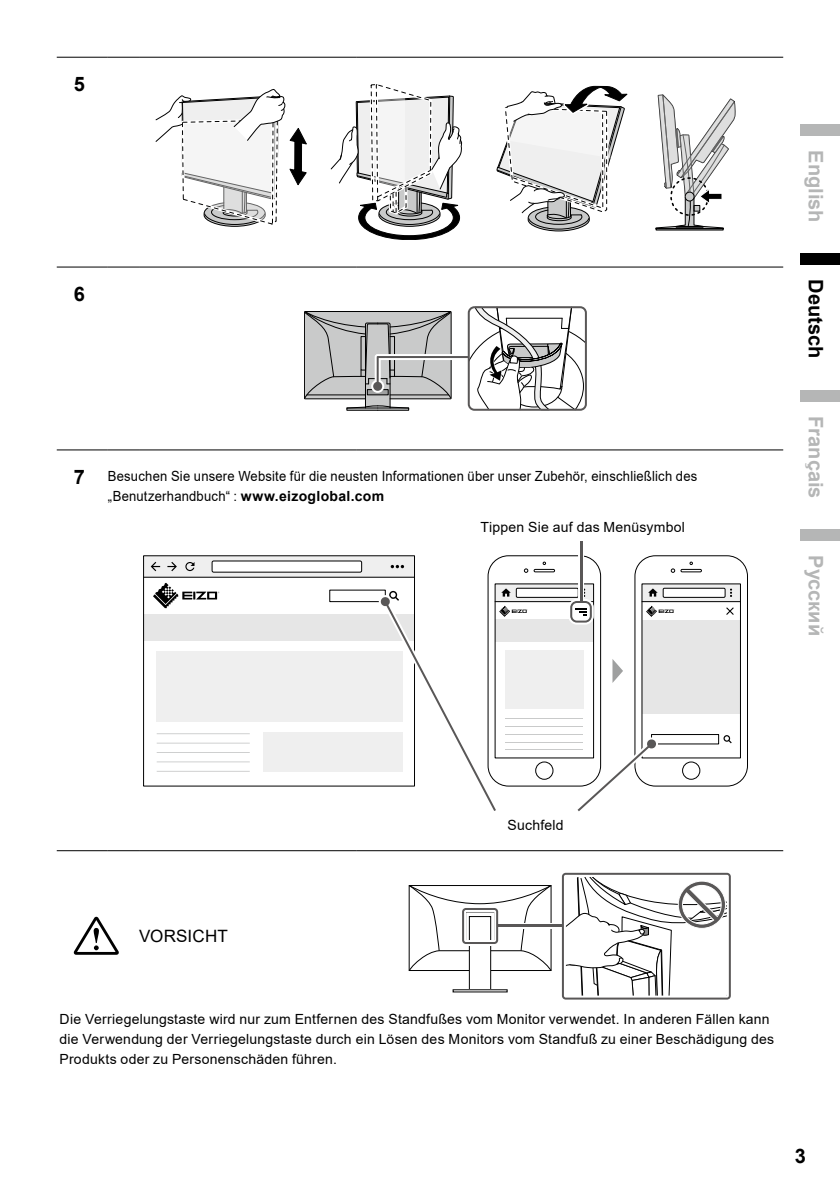
<style>
.page{position:relative;width:840px;height:1191px;background:#fff}
.page>*{position:absolute;margin:0;border:0;box-sizing:border-box;transform-origin:0 0}
.t1{font:700 20px "Arial";color:#b5b6b6}
.t2{font:700 20px "Arial";color:#000}
.t3{font:17px "Arial";letter-spacing:.01em;color:#000}
.t4{font:14px/20px "Arial";letter-spacing:.015em;color:#000}
.t5{font:14px/20px "Arial";letter-spacing:.015em;color:#000;scale:.93 1}
.s1{font-weight:700;font-size:20px}
.s2{font-weight:700}
</style>
<div class="page">
<hr style="left:57px;top:266px;width:51px;height:1px;background:#000">
<hr style="left:108px;top:266px;width:31px;height:1px;background:#000">
<hr style="left:139px;top:266px;width:217px;height:1px;background:#000">
<hr style="left:356px;top:266px;width:426px;height:1px;background:#000">
<hr style="left:57px;top:449px;width:51px;height:1px;background:#000">
<hr style="left:108px;top:449px;width:31px;height:1px;background:#000">
<hr style="left:139px;top:449px;width:217px;height:1px;background:#000">
<hr style="left:356px;top:449px;width:426px;height:1px;background:#000">
<hr style="left:57px;top:57px;width:51px;height:1px;background:#000">
<hr style="left:108px;top:57px;width:31px;height:1px;background:#000">
<hr style="left:139px;top:57px;width:217px;height:1px;background:#000">
<hr style="left:356px;top:57px;width:426px;height:1px;background:#000">
<hr style="left:57px;top:850px;width:51px;height:1px;background:#000">
<hr style="left:108px;top:850px;width:31px;height:1px;background:#000">
<hr style="left:139px;top:850px;width:217px;height:1px;background:#000">
<hr style="left:356px;top:850px;width:426px;height:1px;background:#000">
<svg style="left:655px;top:94px;width:79px;height:135px"></svg>
<svg style="left:496px;top:85px;width:132px;height:147px"></svg>
<svg style="left:156px;top:89px;width:151px;height:138px"></svg>
<svg style="left:330px;top:84px;width:132px;height:156px"></svg>
<svg style="left:304px;top:307px;width:282px;height:103px"></svg>
<div style="left:467px;top:306px;width:119px;height:105px;border:2px solid #595757;border-radius:6px"></div>
<div style="left:634px;top:555px;width:113px;height:231px;border:1px solid #000;border-radius:20px"></div>
<div style="left:641px;top:619px;width:99px;height:94px;background:#e6e6e6"></div>
<svg style="left:643px;top:585px;width:95px;height:16px"></svg>
<svg style="left:646px;top:606px;width:28px;height:10px"></svg>
<svg style="left:729px;top:588px;width:2px;height:9px"></svg>
<div style="left:662px;top:588px;width:62px;height:9px;background:#fff"></div>
<div style="left:662px;top:588px;width:63px;height:9px;border:1px solid #000"></div>
<svg style="left:647px;top:588px;width:10px;height:8px"></svg>
<svg style="left:726px;top:607px;width:7px;height:8px"></svg>
<div style="left:651px;top:734px;width:67px;height:10px;border:1px solid #000"></div>
<svg style="left:723px;top:735px;width:8px;height:8px"></svg>
<hr style="left:641px;top:601px;width:99px;height:1px;background:#000">
<div style="left:682px;top:761px;width:17px;height:18px;border:1px solid #000;border-radius:50%"></div>
<svg style="left:670px;top:568px;width:4px;height:4px"></svg>
<div style="left:680px;top:569px;width:21px;height:3px;border:1px solid #000"></div>
<div style="left:487px;top:555px;width:113px;height:231px;border:1px solid #000;border-radius:20px"></div>
<div style="left:495px;top:619px;width:98px;height:23px;background:#e6e6e6"></div>
<div style="left:505px;top:650px;width:78px;height:58px;background:#efefef"></div>
<hr style="left:505px;top:749px;width:77px;height:1px;background:#c9caca">
<hr style="left:505px;top:741px;width:77px;height:1px;background:#c9caca">
<hr style="left:505px;top:734px;width:77px;height:1px;background:#c9caca">
<hr style="left:505px;top:726px;width:77px;height:1px;background:#c9caca">
<hr style="left:505px;top:718px;width:77px;height:1px;background:#c9caca">
<svg style="left:496px;top:585px;width:70px;height:16px"></svg>
<div style="left:516px;top:588px;width:62px;height:9px;background:#fff"></div>
<div style="left:515px;top:588px;width:63px;height:9px;border:1px solid #000"></div>
<hr style="left:495px;top:601px;width:98px;height:1px;background:#000">
<div style="left:535px;top:761px;width:18px;height:18px;border:1px solid #000;border-radius:50%"></div>
<div style="left:533px;top:569px;width:21px;height:3px;border:1px solid #000"></div>
<div style="left:143px;top:614px;width:271px;height:27px;background:#e6e6e6"></div>
<div style="left:155px;top:651px;width:247px;height:70px;background:#efefef"></div>
<svg style="left:153px;top:583px;width:66px;height:25px"></svg>
<hr style="left:157px;top:733px;width:92px;height:1px;background:#c9caca">
<hr style="left:157px;top:742px;width:92px;height:1px;background:#c9caca">
<hr style="left:157px;top:752px;width:92px;height:1px;background:#c9caca">
<hr style="left:157px;top:761px;width:92px;height:1px;background:#c9caca">
<hr style="left:157px;top:771px;width:92px;height:1px;background:#c9caca">
<div style="left:263px;top:732px;width:139px;height:39px;background:#efefef"></div>
<div style="left:329px;top:590px;width:56px;height:12px;border:1px solid #000"></div>
<div style="left:143px;top:556px;width:271px;height:21px;background:#efefef"></div>
<div style="left:143px;top:555px;width:271px;height:231px;border:1px solid #000"></div>
<svg style="left:167px;top:562px;width:10px;height:9px"></svg>
<svg style="left:151px;top:562px;width:9px;height:9px"></svg>
<svg style="left:185px;top:562px;width:9px;height:9px"></svg>
<svg style="left:390px;top:565px;width:14px;height:3px"></svg>
<div style="left:212px;top:561px;width:149px;height:11px;background:#fff;border-radius:2px"></div>
<div style="left:212px;top:561px;width:150px;height:11px;border:1px solid #000;border-radius:2px"></div>
<hr style="left:143px;top:577px;width:271px;height:1px;background:#000">
<svg style="left:375px;top:588px;width:153px;height:223px"></svg>
<svg style="left:571px;top:735px;width:90px;height:76px"></svg>
<svg style="left:566px;top:541px;width:29px;height:85px"></svg>
<hr style="left:579px;top:541px;width:2px;height:61px;background:#595757">
<svg style="left:612px;top:659px;width:10px;height:24px"></svg>
<svg style="left:74px;top:916px;width:45px;height:38px"></svg>
<div style="left:469px;top:916px;width:21px;height:74px;border:1px solid #000"></div>
<svg style="left:559px;top:872px;width:172px;height:128px"></svg>
<svg style="left:408px;top:885px;width:143px;height:86px"></svg>
<hr style="left:497px;top:925px;width:65px;height:2px;background:#595757">
<div style="left:799px;top:530px;width:40px;height:11px;background:#b5b6b6"></div>
<div style="left:799px;top:125px;width:40px;height:11px;background:#b5b6b6"></div>
<div style="left:799px;top:254px;width:40px;height:11px;background:#000"></div>
<div style="left:799px;top:391px;width:40px;height:11px;background:#b5b6b6"></div>
<h1 class="t2" style="left:74px;top:70px;width:13px">5</h1>
<h1 class="t2" style="left:74px;top:280px;width:13px">6</h1>
<p class="t5" style="left:108px;top:466px;width:635px;text-indent:-34px"><span class="s1">7</span> Besuchen Sie unsere Website für die neusten Informationen über unser Zubehör, einschließlich des „Benutzerhandbuch“ : <span class="s2">www.eizoglobal.com</span></p>
<p class="t4" style="left:480px;top:517px;width:206px">Tippen Sie auf das Menüsymbol</p>
<h1 class="t1" style="left:829px;top:150px;width:74px;rotate:90deg">English</h1>
<h1 class="t2" style="left:829px;top:279px;width:80px;rotate:90deg">Deutsch</h1>
<h1 class="t1" style="left:829px;top:416px;width:84px;rotate:90deg">Français</h1>
<h1 class="t1" style="left:829px;top:555px;width:82px;rotate:90deg">Русский</h1>
<p class="t4" style="left:507px;top:814px;width:58px">Suchfeld</p>
<p class="t3" style="left:139px;top:924px;width:90px">VORSICHT</p>
<p class="t4" style="left:60px;top:1009px;width:715px">Die Verriegelungstaste wird nur zum Entfernen des Standfußes vom Monitor verwendet. In anderen Fällen kann die Verwendung der Verriegelungstaste durch ein Lösen des Monitors vom Standfuß zu einer Beschädigung des<br>Produkts oder zu Personenschäden führen.</p>
<h1 class="t2" style="left:794px;top:1141px;width:13px">3</h1>
</div>
